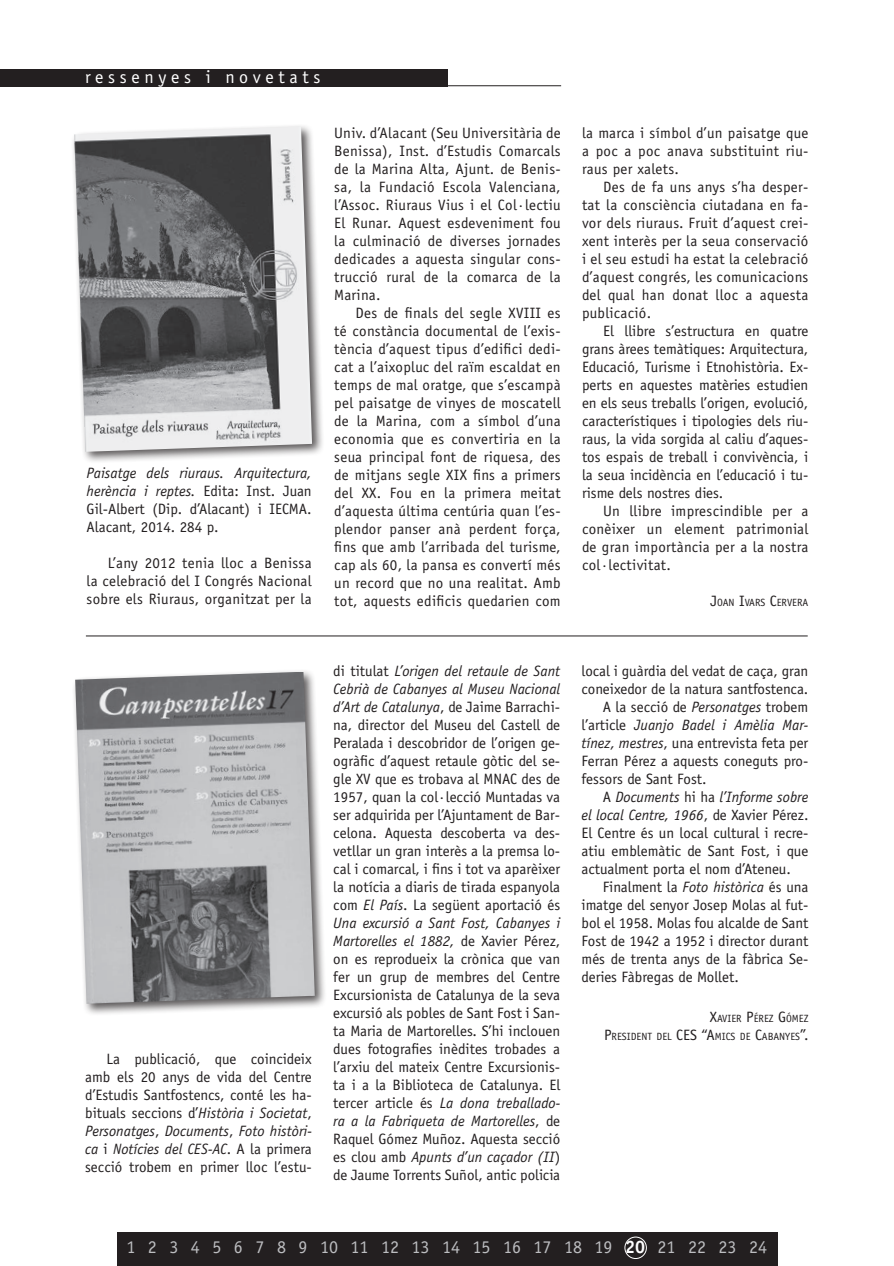
<style>
.page{position:relative;width:894px;height:1266px;background:#fff}
.page>*{position:absolute;margin:0;border:0;box-sizing:border-box;transform-origin:0 0}
.t1{font:18px "Officina Sans";color:#bcbdc0}
.t2{font:18px "Officina Sans";letter-spacing:.26em;color:#fff}
.ressenya{font:15px/18px "Officina Sans";color:#231f20;text-align:justify}
.titol_ressenya{font:15px/18px "Officina Sans";color:#231f20;text-align:justify}
.signatura{font:10.5px "Officina Sans";color:#231f20}
.s1{font-style:italic}
.s2{font-size:15px}
.s3{font-weight:700;color:#fff}
</style>
<div class="page">
<div style="left:0;top:69px;width:447px;height:17px;background:#231f20"></div>
<div style="left:117px;top:1232px;width:660px;height:34px;background:#231f20"></div>
<hr style="left:447px;top:85px;width:114px;height:1px;background:#231f20">
<div style="left:624px;top:1236px;width:22px;height:22px;border:1px solid #fff;border-radius:50%"></div>
<hr style="left:86px;top:635px;width:721px;height:1px;background:#231f20">
<div style="left:72px;top:668px;width:255px;height:348px;background:#231f20;opacity:.75"></div>
<img style="left:75px;top:672px;width:240px;height:331px">
<div style="left:71px;top:123px;width:253px;height:341px;background:#231f20;opacity:.75"></div>
<img style="left:74px;top:126px;width:238px;height:326px">
<p class="t2" style="left:85px;top:66px;width:237px">ressenyes i novetats</p>
<p class="titol_ressenya" style="left:87px;top:464px;width:227px"><span class="s1">Paisatge dels riuraus. Arquitectura, herència i reptes.</span> Edita: Inst. Juan Gil-Albert (Dip. d’Alacant) i IECMA.<br>Alacant, 2014. 284 p.</p>
<p class="ressenya" style="left:87px;top:554px;width:227px;text-indent:21px">L’any 2012 tenia lloc a Benissa la celebració del I Congrés Nacional sobre els Riuraus, organitzat per la</p>
<p class="ressenya" style="left:334px;top:124px;width:228px">Univ. d’Alacant (Seu Universitària de Benissa), Inst. d’Estudis Comarcals de la Marina Alta, Ajunt. de Benis&shy;sa, la Fundació Escola Valenciana, l’Assoc. Riuraus Vius i el Col·lectiu El Runar. Aquest esdeveniment fou la culminació de diverses jornades dedicades a aquesta singular cons&shy;trucció rural de la comarca de la Marina.</p>
<p class="ressenya" style="left:334px;top:304px;width:228px;text-indent:21px">Des de finals del segle XVIII es té constància documental de l’exis&shy;tència d’aquest tipus d’edifici dedi&shy;cat a l’aixopluc del raïm escaldat en temps de mal oratge, que s’escampà pel paisatge de vinyes de moscatell de la Marina, com a símbol d’una economia que es convertiria en la seua principal font de riquesa, des de mitjans segle XIX fins a primers del XX. Fou en la primera meitat d’aquesta última centúria quan l’es&shy;plendor panser anà perdent força, fins que amb l’arribada del turisme, cap als 60, la pansa es convertí més un record que no una realitat. Amb tot, aquests edificis quedarien com</p>
<p class="ressenya" style="left:582px;top:124px;width:228px">la marca i símbol d’un paisatge que a poc a poc anava substituint riu&shy;raus per xalets.</p>
<p class="ressenya" style="left:582px;top:178px;width:228px;text-indent:21px">Des de fa uns anys s’ha desper&shy;tat la consciència ciutadana en fa&shy;vor dels riuraus. Fruit d’aquest crei&shy;xent interès per la seua conservació i el seu estudi ha estat la celebració d’aquest congrés, les comunicacions del qual han donat lloc a aquesta publicació.</p>
<p class="ressenya" style="left:582px;top:322px;width:228px;text-indent:21px">El llibre s’estructura en quatre grans àrees temàtiques: Arquitectura, Educació, Turisme i Etnohistòria. Ex&shy;perts en aquestes matèries estudien en els seus treballs l’origen, evolució, característiques i tipologies dels riu&shy;raus, la vida sorgida al caliu d’aques&shy;tos espais de treball i convivència, i la seua incidència en l’educació i tu&shy;risme dels nostres dies.</p>
<p class="ressenya" style="left:582px;top:502px;width:228px;text-indent:21px">Un llibre imprescindible per a conèixer un element patrimonial de gran importància per a la nostra col·lectivitat.</p>
<p class="signatura" style="left:710px;top:596px;width:99px"><span class="s2">J</span>OAN <span class="s2">I</span>VARS <span class="s2">C</span>ERVERA</p>
<p class="ressenya" style="left:85px;top:1049px;width:228px;text-indent:21px">La publicació, que coincideix amb els 20 anys de vida del Centre d’Estudis Santfostencs, conté les ha&shy;bituals seccions d’<span class="s1">Història i Societat</span>, <span class="s1">Personatges</span>, <span class="s1">Documents</span>, <span class="s1">Foto històri&shy;ca</span> i <span class="s1">Notícies del CES-AC</span>. A la primera secció trobem en primer lloc l’estu-</p>
<p class="ressenya" style="left:333px;top:662px;width:228px">di titulat <span class="s1">L’origen del retaule de Sant Cebrià de Cabanyes al Museu Nacional d’Art de Catalunya</span>, de Jaime Barrachi&shy;na, director del Museu del Castell de Peralada i descobridor de l’origen ge&shy;ogràfic d’aquest retaule gòtic del se&shy;gle XV que es trobava al MNAC des de 1957, quan la col·lecció Muntadas va ser adquirida per l’Ajuntament de Bar&shy;celona. Aquesta descoberta va des&shy;vetllar un gran interès a la premsa lo&shy;cal i comarcal, i fins i tot va aparèixer la notícia a diaris de tirada espanyola com <span class="s1">El País</span>. La següent aportació és <span class="s1">Una excursió a Sant Fost, Cabanyes i Martorelles el 1882,</span> de Xavier Pérez, on es reprodueix la crònica que van fer un grup de membres del Centre Excursionista de Catalunya de la seva excursió als pobles de Sant Fost i San&shy;ta Maria de Martorelles. S’hi inclouen dues fotografies inèdites trobades a l’arxiu del mateix Centre Excursionis&shy;ta i a la Biblioteca de Catalunya. El tercer article és <span class="s1">La dona treballado&shy;ra a la Fabriqueta de Martorelles</span>, de Raquel Gómez Muñoz. Aquesta secció es clou amb <span class="s1">Apunts d’un caçador (II</span>) de Jaume Torrents Suñol, antic policia</p>
<p class="ressenya" style="left:581px;top:662px;width:228px">local i guàrdia del vedat de caça, gran coneixedor de la natura santfostenca.</p>
<p class="ressenya" style="left:581px;top:698px;width:228px;text-indent:21px">A la secció de <span class="s1">Personatges</span> trobem l’article <span class="s1">Juanjo Badel i Amèlia Mar&shy;tínez, mestres</span>, una entrevista feta per Ferran Pérez a aquests coneguts pro&shy;fessors de Sant Fost.</p>
<p class="ressenya" style="left:581px;top:788px;width:228px;text-indent:21px">A <span class="s1">Documents</span> hi ha <span class="s1">l’Informe sobre el local Centre, 1966</span>, de Xavier Pérez.<br>El Centre és un local cultural i recre&shy;atiu emblemàtic de Sant Fost, i que actualment porta el nom d’Ateneu.</p>
<p class="ressenya" style="left:581px;top:878px;width:228px;text-indent:21px">Finalment la <span class="s1">Foto històrica</span> és una imatge del senyor Josep Molas al fut&shy;bol el 1958. Molas fou alcalde de Sant Fost de 1942 a 1952 i director durant més de trenta anys de la fàbrica Se&shy;deries Fàbregas de Mollet.</p>
<p class="signatura" style="left:709px;top:1012px;width:100px"><span class="s2">X</span>AVIER <span class="s2">P</span>ÉREZ <span class="s2">G</span>ÓMEZ</p>
<p class="signatura" style="left:604px;top:1030px;width:206px"><span class="s2">P</span>RESIDENT DEL <span class="s2">CES “A</span>MICS DE <span class="s2">C</span>ABANYES<span class="s2">”.</span></p>
<p class="t1" style="left:126px;top:1236px;width:642px">1 2 3 4 5 6 7 8 9 10 11 12 13 14 15 16 17 18 19 <span class="s3">20</span> 21 22 23 24</p>
</div>
